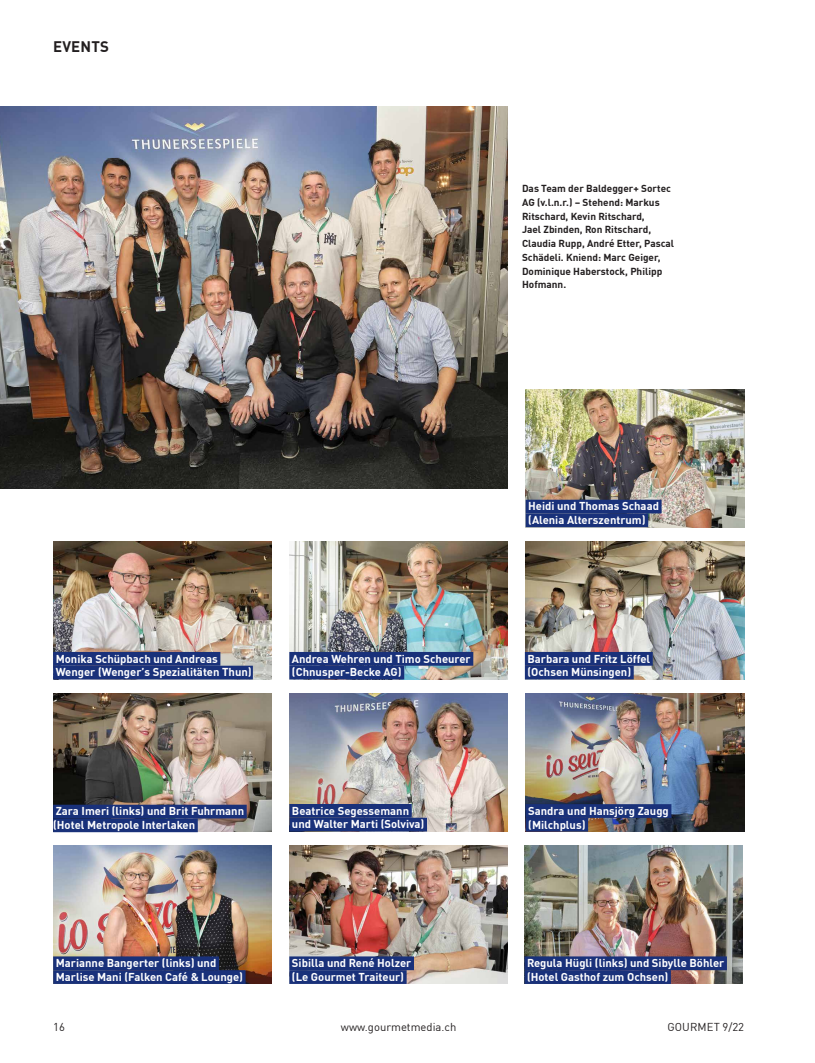
<style>
.page{position:relative;width:815px;height:1063px;background:#fff}
.page>*{position:absolute;margin:0;border:0;box-sizing:border-box;transform-origin:0 0}
.t1{font:700 15px "DINOT";letter-spacing:.01em;color:#231f20}
.t2{font:700 11.25px/13.8px "DINOT";color:#fff}
.t3{font:11.25px "DINOT";color:#231f20}
.t4{font:700 10px/13.8px "DINOT";color:#231f20}
</style>
<div class="page">
<img style="left:53px;top:694px;width:219px;height:138px">
<img style="left:53px;top:541px;width:219px;height:138px">
<img style="left:53px;top:846px;width:219px;height:138px">
<img style="left:289px;top:694px;width:219px;height:138px">
<img style="left:289px;top:541px;width:219px;height:138px">
<img style="left:289px;top:846px;width:219px;height:138px">
<img style="left:526px;top:389px;width:218px;height:138px">
<img style="left:526px;top:694px;width:218px;height:138px">
<img style="left:526px;top:541px;width:218px;height:138px">
<img style="left:524px;top:846px;width:219px;height:138px">
<img style="left:0;top:106px;width:508px;height:383px">
<div style="left:53px;top:805px;width:194px;height:13px;background:#19317a"></div>
<div style="left:53px;top:818px;width:145px;height:14px;background:#19317a"></div>
<div style="left:53px;top:652px;width:167px;height:14px;background:#19317a"></div>
<div style="left:53px;top:666px;width:200px;height:13px;background:#19317a"></div>
<div style="left:53px;top:956px;width:166px;height:14px;background:#19317a"></div>
<div style="left:53px;top:970px;width:193px;height:14px;background:#19317a"></div>
<div style="left:289px;top:804px;width:123px;height:14px;background:#19317a"></div>
<div style="left:289px;top:818px;width:138px;height:13px;background:#19317a"></div>
<div style="left:289px;top:652px;width:184px;height:14px;background:#19317a"></div>
<div style="left:289px;top:666px;width:115px;height:13px;background:#19317a"></div>
<div style="left:289px;top:956px;width:125px;height:14px;background:#19317a"></div>
<div style="left:289px;top:970px;width:118px;height:14px;background:#19317a"></div>
<div style="left:526px;top:500px;width:136px;height:13px;background:#19317a"></div>
<div style="left:526px;top:513px;width:122px;height:14px;background:#19317a"></div>
<div style="left:526px;top:804px;width:145px;height:14px;background:#19317a"></div>
<div style="left:526px;top:818px;width:62px;height:14px;background:#19317a"></div>
<div style="left:525px;top:652px;width:128px;height:14px;background:#19317a"></div>
<div style="left:525px;top:666px;width:109px;height:13px;background:#19317a"></div>
<div style="left:524px;top:956px;width:203px;height:14px;background:#19317a"></div>
<div style="left:524px;top:970px;width:147px;height:14px;background:#19317a"></div>
<h1 class="t1" style="left:53px;top:35px;width:57px">EVENTS</h1>
<p class="t4" style="left:522px;top:181px;width:154px">Das Team der Baldegger+ Sortec<br>AG (v.l.n.r.) – Stehend: Markus<br>Ritschard, Kevin Ritschard,<br>Jael Zbinden, Ron Ritschard,<br>Claudia Rupp, André Etter, Pascal<br>Schädeli. Kniend: Marc Geiger,<br>Dominique Haberstock, Philipp<br>Hofmann.</p>
<p class="t2" style="left:528px;top:498px;width:132px">Heidi und Thomas Schaad (Alenia Alterszentrum)</p>
<p class="t2" style="left:56px;top:651px;width:197px">Monika Schüpbach und Andreas<br>Wenger (Wenger’s Spezialitäten Thun)</p>
<p class="t2" style="left:292px;top:651px;width:180px">Andrea Wehren und Timo Scheurer (Chnusper-Becke AG)</p>
<p class="t2" style="left:527px;top:651px;width:124px">Barbara und Fritz Löffel (Ochsen Münsingen)</p>
<p class="t2" style="left:53px;top:803px;width:192px">Zara Imeri (links) und Brit Fuhrmann (Hotel Metropole Interlaken</p>
<p class="t2" style="left:292px;top:803px;width:134px">Beatrice Segessemann und Walter Marti (Solviva)</p>
<p class="t2" style="left:528px;top:803px;width:142px">Sandra und Hansjörg Zaugg (Milchplus)</p>
<p class="t2" style="left:56px;top:955px;width:189px">Marianne Bangerter (links) und<br>Marlise Mani (Falken Café &amp; Lounge)</p>
<p class="t2" style="left:292px;top:955px;width:121px">Sibilla und René Holzer (Le Gourmet Traiteur)</p>
<p class="t2" style="left:527px;top:955px;width:199px">Regula Hügli (links) und Sibylle Böhler (Hotel Gasthof zum Ochsen)</p>
<p class="t3" style="left:53px;top:1018px;width:13px">16</p>
<p class="t3" style="left:341px;top:1018px;width:117px">www.gourmetmedia.ch</p>
<p class="t3" style="left:667px;top:1018px;width:78px">GOURMET 9/22</p>
</div>
